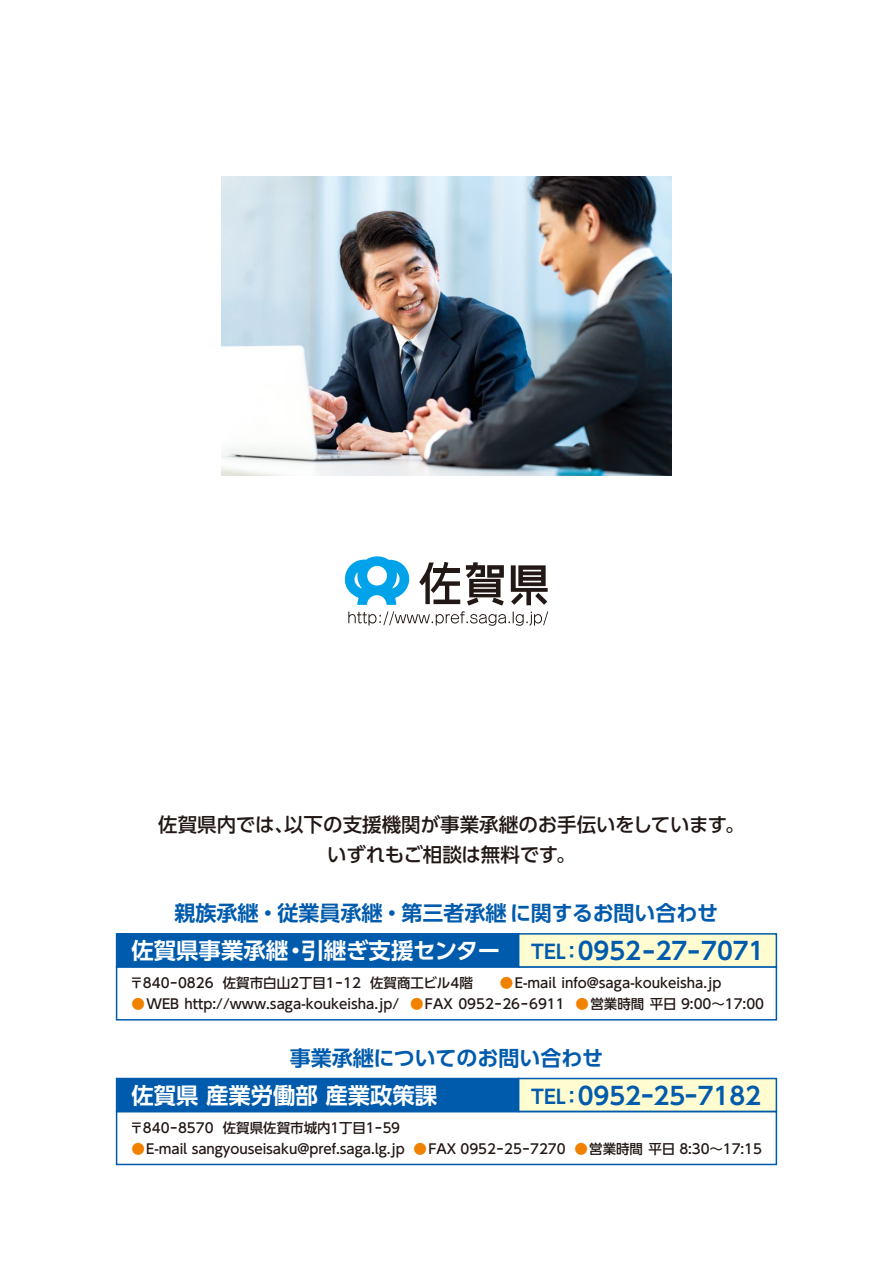
<style>
.page{position:relative;width:893px;height:1263px;background:#fff}
.page>*{position:absolute;margin:0;border:0;box-sizing:border-box;transform-origin:0 0}
.t1{font:700 24px "UD Shin Go Pro De";color:#005bac}
.t2{font:700 22.35px "UD Shin Go Pro De";color:#fff}
.t3{font:700 21px "UD Shin Go Pro De";color:#005bac}
.t4{font:500 19.5px/30px "UD Shin Go Pro";color:#221815;text-align:center}
.t5{font:500 13.5px "UD Shin Go Pro";color:#221815}
.s1{font-size:19.2px}
.s2{color:#f08200}
</style>
<div class="page">
<svg style="left:344px;top:556px;width:204px;height:70px"></svg>
<div style="left:116px;top:966px;width:661px;height:54px;border:2px solid #005bac"></div>
<div style="left:518px;top:1078px;width:258px;height:33px;background:#fffcd1"></div>
<div style="left:518px;top:1078px;width:259px;height:34px;border:2px solid #005bac"></div>
<div style="left:117px;top:1078px;width:401px;height:33px;background:#005bac"></div>
<div style="left:518px;top:934px;width:258px;height:33px;background:#fffcd1"></div>
<div style="left:518px;top:933px;width:259px;height:35px;border:2px solid #005bac"></div>
<div style="left:117px;top:934px;width:401px;height:33px;background:#005bac"></div>
<div style="left:116px;top:933px;width:403px;height:35px;border:2px solid #005bac"></div>
<div style="left:116px;top:1111px;width:661px;height:54px;border:2px solid #005bac"></div>
<img style="left:221px;top:176px;width:451px;height:300px">
<h3 class="t4" style="left:158px;top:809px;width:588px">佐賀県内では、以下の支援機関が事業承継のお手伝いをしています。いずれもご相談は無料です。</h3>
<h3 class="t3" style="left:175px;top:896px;width:545px">親族承継・従業員承継・第三者承継に関するお問い合わせ</h3>
<h2 class="t2" style="left:132px;top:932px;width:370px">佐賀県事業承継・引継ぎ支援センター</h2>
<h1 class="t1" style="left:531px;top:931px;width:234px"><span class="s1">TEL：</span>0952ー27ー7071</h1>
<p class="t5" style="left:130px;top:972px;width:593px">〒840ー0826 佐賀市白山2丁目1ー12 佐賀商工ビル4階　　<span class="s2">●</span>E-mail info@saga-koukeisha.jp</p>
<p class="t5" style="left:132px;top:993px;width:634px"><span class="s2">●</span>WEB http://www.saga-koukeisha.jp/ <span class="s2">●</span>FAX 0952ー26ー 6911 <span class="s2">●</span>営業時間平日 9:00～17:00</p>
<h3 class="t3" style="left:290px;top:1041px;width:315px">事業承継についてのお問い合わせ</h3>
<h2 class="t2" style="left:132px;top:1077px;width:307px">佐賀県 産業労働部 産業政策課</h2>
<h1 class="t1" style="left:531px;top:1076px;width:231px"><span class="s1">TEL：</span>0952ー25ー7182</h1>
<p class="t5" style="left:130px;top:1116px;width:274px">〒840ー8570 佐賀県佐賀市城内１丁目１ー５９</p>
<p class="t5" style="left:132px;top:1137px;width:632px"><span class="s2">●</span>E-mail sangyouseisaku@pref.saga.lg.jp <span class="s2">●</span>FAX 0952ー25ー7270 <span class="s2">●</span>営業時間平日 8:30～17:15</p>
</div>
